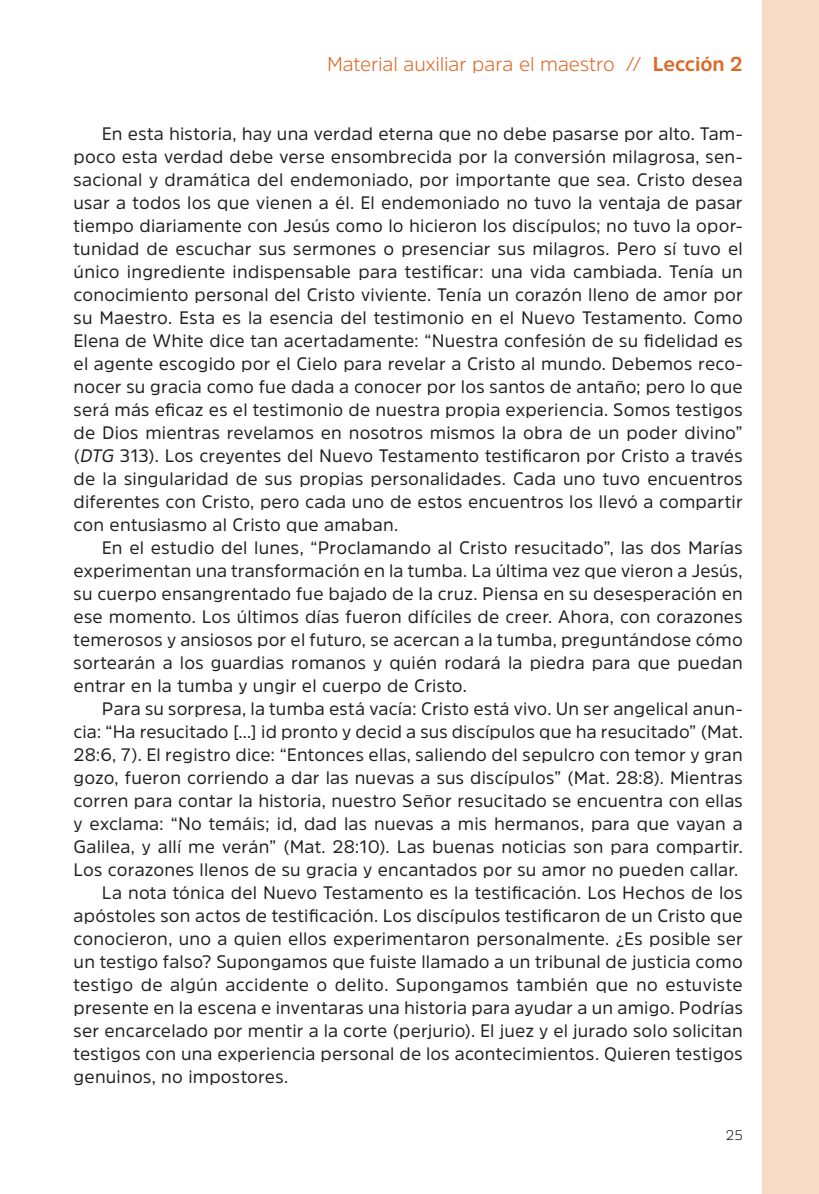
<style>
.page{position:relative;width:819px;height:1194px;background:#fff}
.page>*{position:absolute;margin:0;border:0;box-sizing:border-box;transform-origin:0 0}
.t1{font:300 20px "Amsi Pro";letter-spacing:-.005em;color:#de6827}
.t2{font:18px/23px "Amsi Pro";letter-spacing:.01em;color:#231f20;text-align:justify}
.t3{font:300 14px "Amsi Pro";color:#231f20}
.s1{font-weight:700}
.s2{font-style:italic}
</style>
<div class="page">
<div style="left:762px;top:0;width:57px;height:1194px;background:#f8dbc6"></div>
<p class="t1" style="left:327px;top:50px;width:417px">Material auxiliar para el maestro // <span class="s1">Lección 2</span></p>
<p class="t2" style="left:74px;top:122px;width:671px;text-indent:28px">En esta historia, hay una verdad eterna que no debe pasarse por alto. Tam&shy;poco esta verdad debe verse ensombrecida por la conversión milagrosa, sen&shy;sacional y dramática del endemoniado, por importante que sea. Cristo desea usar a todos los que vienen a él. El endemoniado no tuvo la ventaja de pasar tiempo diariamente con Jesús como lo hicieron los discípulos; no tuvo la opor&shy;tunidad de escuchar sus sermones o presenciar sus milagros. Pero sí tuvo el único ingrediente indispensable para testificar: una vida cambiada. Tenía un conocimiento personal del Cristo viviente. Tenía un corazón lleno de amor por su Maestro. Esta es la esencia del testimonio en el Nuevo Testamento. Como Elena de White dice tan acertadamente: “Nuestra confesión de su fidelidad es el agente escogido por el Cielo para revelar a Cristo al mundo. Debemos reco&shy;nocer su gracia como fue dada a conocer por los santos de antaño; pero lo que será más eficaz es el testimonio de nuestra propia experiencia. Somos testigos de Dios mientras revelamos en nosotros mismos la obra de un poder divino” (<span class="s2">DTG</span> 313). Los creyentes del Nuevo Testamento testificaron por Cristo a través de la singularidad de sus propias personalidades. Cada uno tuvo encuentros diferentes con Cristo, pero cada uno de estos encuentros los llevó a compartir con entusiasmo al Cristo que amaban.</p>
<p class="t2" style="left:74px;top:536px;width:671px;text-indent:28px">En el estudio del lunes, “Proclamando al Cristo resucitado”, las dos Marías experimentan una transformación en la tumba. La última vez que vieron a Jesús, su cuerpo ensangrentado fue bajado de la cruz. Piensa en su desesperación en ese momento. Los últimos días fueron difíciles de creer. Ahora, con corazones temerosos y ansiosos por el futuro, se acercan a la tumba, preguntándose cómo sortearán a los guardias romanos y quién rodará la piedra para que puedan entrar en la tumba y ungir el cuerpo de Cristo.</p>
<p class="t2" style="left:102px;top:697px;width:642px">Para su sorpresa, la tumba está vacía: Cristo está vivo. Un ser angelical anun-</p>
<p class="t2" style="left:74px;top:720px;width:670px">cia: “Ha resucitado [...] id pronto y decid a sus discípulos que ha resucitado” (Mat.</p>
<p class="t2" style="left:74px;top:743px;width:670px">28:6, 7). El registro dice: “Entonces ellas, saliendo del sepulcro con temor y gran</p>
<p class="t2" style="left:74px;top:766px;width:670px">gozo, fueron corriendo a dar las nuevas a sus discípulos” (Mat. 28:8). Mientras</p>
<p class="t2" style="left:74px;top:789px;width:670px">corren para contar la historia, nuestro Señor resucitado se encuentra con ellas</p>
<p class="t2" style="left:74px;top:812px;width:671px">y exclama: “No temáis; id, dad las nuevas a mis hermanos, para que vayan a</p>
<p class="t2" style="left:74px;top:835px;width:671px">Galilea, y allí me verán” (Mat. 28:10). Las buenas noticias son para compartir.</p>
<p class="t2" style="left:74px;top:858px;width:666px">Los corazones llenos de su gracia y encantados por su amor no pueden callar.</p>
<p class="t2" style="left:102px;top:881px;width:642px">La nota tónica del Nuevo Testamento es la testificación. Los Hechos de los</p>
<p class="t2" style="left:74px;top:904px;width:670px">apóstoles son actos de testificación. Los discípulos testificaron de un Cristo que</p>
<p class="t2" style="left:74px;top:927px;width:671px">conocieron, uno a quien ellos experimentaron personalmente. ¿Es posible ser</p>
<p class="t2" style="left:74px;top:950px;width:670px">un testigo falso? Supongamos que fuiste llamado a un tribunal de justicia como</p>
<p class="t2" style="left:74px;top:973px;width:670px">testigo de algún accidente o delito. Supongamos también que no estuviste</p>
<p class="t2" style="left:74px;top:996px;width:671px">presente en la escena e inventaras una historia para ayudar a un amigo. Podrías</p>
<p class="t2" style="left:74px;top:1019px;width:670px">ser encarcelado por mentir a la corte (perjurio). El juez y el jurado solo solicitan</p>
<p class="t2" style="left:74px;top:1042px;width:671px">testigos con una experiencia personal de los acontecimientos. Quieren testigos</p>
<p class="t2" style="left:74px;top:1065px;width:216px">genuinos, no impostores.</p>
<p class="t3" style="left:725px;top:1125px;width:19px">25</p>
</div>
